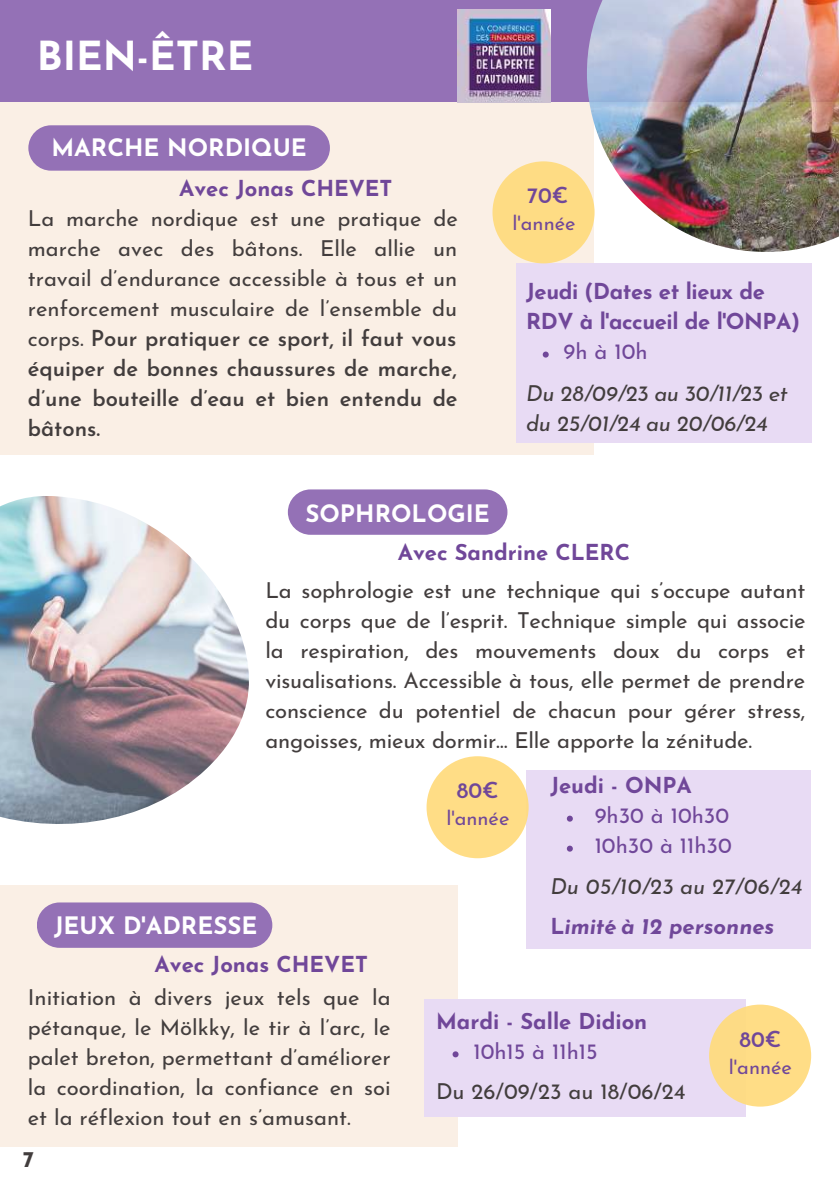
<style>
.page{position:relative;width:839px;height:1191px;background:#fff}
.page>*{position:absolute;margin:0;border:0;box-sizing:border-box;transform-origin:0 0}
.t1{font:700 40px "Josefin Sans";color:#fff}
.t2{font:700 24px "Josefin Sans";color:#fff}
.t3{font:22px/30px "Josefin Sans";color:#423d3d;text-align:justify}
.t4{font:700 22px "Josefin Sans";color:#704799}
.t5{font:700 22px/30px "Josefin Sans";letter-spacing:-.02em;color:#704799}
.t6{font:italic 22px/30px "Josefin Sans";letter-spacing:-.02em;color:#423d3d}
.t7{font:22px/30px "Josefin Sans";color:#704799}
.t8{font:italic 22px/40.4px "Josefin Sans";color:#423d3d}
.t9{font:600 22px "Josefin Sans";color:#704799}
.t10{font:700 22px "Josefin Sans";color:#423d3d}
.t11{font:20px "Josefin Sans";color:#704799}
.s1{font-weight:600}
.s2{font-weight:700;font-style:normal;color:#704799}
.s3{font-weight:700;color:#704799}
</style>
<div class="page">
<div style="left:0;top:89px;width:594px;height:366px;background:#faefe5"></div>
<div style="left:28px;top:125px;width:302px;height:46px;background:#9471b6;border-radius:23px"></div>
<div style="left:0;top:885px;width:457px;height:262px;background:#faefe5"></div>
<div style="left:37px;top:902px;width:235px;height:46px;background:#9471b6;border-radius:23px"></div>
<div style="left:423px;top:999px;width:322px;height:118px;background:#e8dbf4"></div>
<div style="left:516px;top:263px;width:295px;height:180px;background:#e8dbf4"></div>
<svg style="left:452px;top:1051px;width:6px;height:6px"></svg>
<svg style="left:542px;top:352px;width:6px;height:6px"></svg>
<div style="left:0;top:0;width:838px;height:102px;background:#9471b6"></div>
<img style="left:587px;top:0;width:251px;height:252px">
<div style="left:288px;top:489px;width:219px;height:46px;background:#9471b6;border-radius:23px"></div>
<img style="left:0;top:496px;width:249px;height:328px">
<div style="left:526px;top:770px;width:284px;height:178px;background:#e8dbf4"></div>
<svg style="left:567px;top:816px;width:6px;height:6px"></svg>
<svg style="left:567px;top:846px;width:6px;height:6px"></svg>
<img style="left:458px;top:9px;width:93px;height:93px">
<div style="left:492px;top:161px;width:102px;height:102px;background:#fedc84;border-radius:50%"></div>
<div style="left:426px;top:756px;width:102px;height:102px;background:#ffdd86;border-radius:50%"></div>
<div style="left:709px;top:1005px;width:102px;height:102px;background:#ffdd86;border-radius:50%"></div>
<h1 class="t1" style="left:37px;top:40px;width:218px">BIEN-ÊTRE</h1>
<p class="t2" style="left:51px;top:138px;width:257px">MARCHE NORDIQUE</p>
<p class="t4" style="left:179px;top:180px;width:215px">Avec Jonas CHEVET</p>
<p class="t3" style="left:28px;top:205px;width:431px">La marche nordique est une pratique de marche avec des bâtons. Elle allie un travail d’endurance accessible à tous et un renforcement musculaire de l’ensemble du corps. <span class="s1">Pour pratiquer ce sport, il faut vous équiper de bonnes chaussures de marche, d’une bouteille d’eau et bien entendu de bâtons.</span></p>
<p class="t9" style="left:527px;top:187px;width:43px">70€</p>
<p class="t11" style="left:512px;top:215px;width:65px">l'année</p>
<p class="t5" style="left:526px;top:279px;width:275px">Jeudi (Dates et lieux de<br>RDV à l'accueil de l'ONPA)</p>
<p class="t7" style="left:563px;top:339px;width:85px">9h à 10h</p>
<p class="t6" style="left:526px;top:381px;width:263px">Du 28/09/23 au 30/11/23 et du 25/01/24 au 20/06/24</p>
<p class="t2" style="left:305px;top:504px;width:186px">SOPHROLOGIE</p>
<p class="t4" style="left:398px;top:543px;width:234px">Avec Sandrine CLERC</p>
<p class="t3" style="left:265px;top:577px;width:542px">La sophrologie est une technique qui s’occupe autant du corps que de l’esprit. Technique simple qui associe la respiration, des mouvements doux du corps et visualisations. Accessible à tous, elle permet de prendre conscience du potentiel de chacun pour gérer stress, angoisses, mieux dormir… Elle apporte la zénitude.</p>
<p class="t2" style="left:54px;top:916px;width:205px">JEUX D'ADRESSE</p>
<p class="t4" style="left:155px;top:955px;width:215px">Avec Jonas CHEVET</p>
<p class="t3" style="left:28px;top:985px;width:364px">Initiation à divers jeux tels que la pétanque, le Mölkky, le tir à l’arc, le palet breton, permettant d’améliorer la coordination, la confiance en soi et la réflexion tout en s’amusant.</p>
<p class="t10" style="left:23px;top:1150px;width:13px">7</p>
<p class="t9" style="left:457px;top:782px;width:43px">80€</p>
<p class="t11" style="left:446px;top:810px;width:65px">l'année</p>
<p class="t4" style="left:550px;top:777px;width:143px">Jeudi - ONPA</p>
<p class="t7" style="left:594px;top:803px;width:139px">9h30 à 10h30<br>10h30 à 11h30</p>
<p class="t8" style="left:550px;top:868px;width:253px">Du 05/10/23 au 27/06/24<br><span class="s2">L</span><span class="s3">imité à 12 personnes</span></p>
<p class="t4" style="left:436px;top:1012px;width:213px">Mardi - Salle Didion</p>
<p class="t7" style="left:473px;top:1038px;width:126px">10h15 à 11h15</p>
<p class="t3" style="left:436px;top:1079px;width:251px">Du 26/09/23 au 18/06/24</p>
<p class="t9" style="left:739px;top:1030px;width:43px">80€</p>
<p class="t11" style="left:728px;top:1059px;width:65px">l'année</p>
</div>
